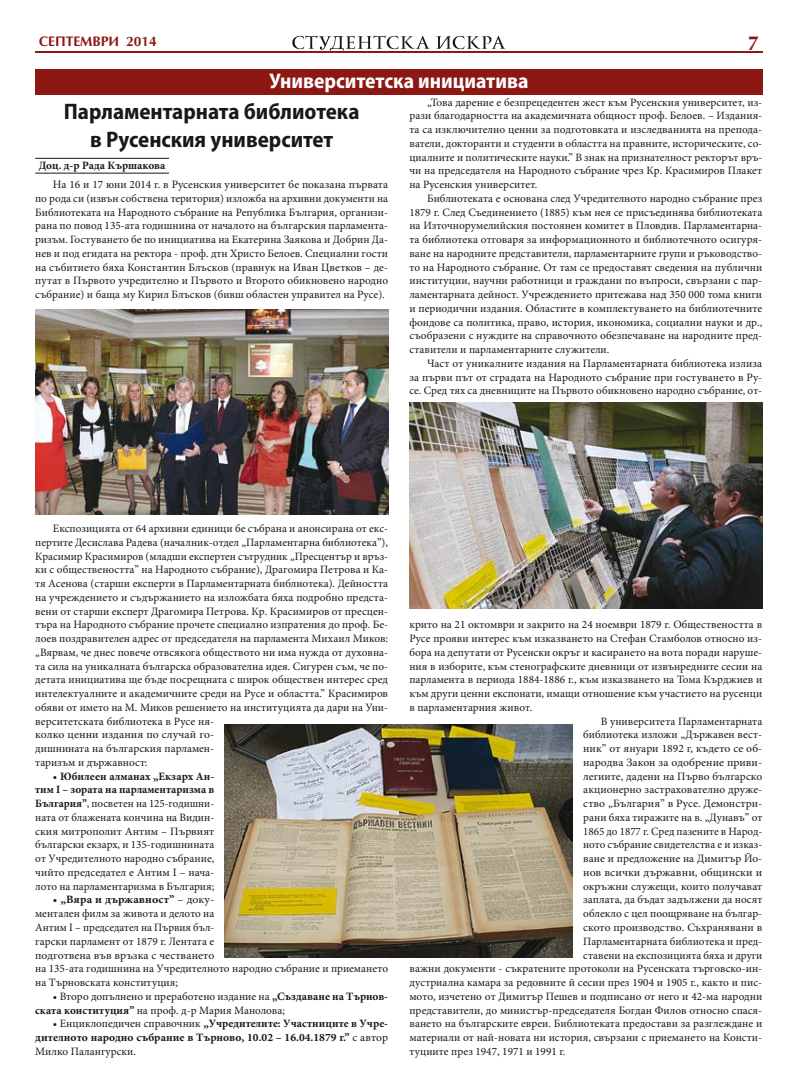
<style>
.page{position:relative;width:798px;height:1092px;background:#fff}
.page>*{position:absolute;margin:0;border:0;box-sizing:border-box;transform-origin:0 0}
.t1{font:700 semi-condensed 22.5px/27.5px "Myriad Pro";color:#1a171c;text-align:center}
.t2{font:700 semi-condensed 21.25px "Myriad Pro";color:#fff}
.t3{font:700 20px "AG Optima Cyr";color:#8c1713}
.t4{font:700 13.75px "AG Optima Cyr";color:#8c1713}
.t5{font:11.25px/13.8px "Minion Pro";color:#1a171c;text-align:justify}
.t6{font:11.25px/13.8px "Minion Pro";color:#1a171c;scale:1.05 1}
.t7{font:700 11.25px/13.8px "Minion Pro";color:#1a171c;text-align:justify}
.s1{font-weight:700}
.s2{font-weight:400}
</style>
<div class="page">
<svg style="left:436px;top:36px;width:69px;height:13px"></svg>
<svg style="left:292px;top:35px;width:138px;height:17px"></svg>
<hr style="left:35px;top:52px;width:727px;height:1px;background:#8c1713">
<div style="left:35px;top:69px;width:727px;height:26px;background:#8c1713"></div>
<hr style="left:35px;top:158px;width:134px;height:1px;background:#1a171c">
<hr style="left:35px;top:173px;width:134px;height:1px;background:#1a171c">
<img style="left:35px;top:309px;width:353px;height:205px">
<img style="left:409px;top:402px;width:353px;height:206px">
<img style="left:225px;top:724px;width:347px;height:233px">
<p class="t4" style="left:39px;top:34px;width:119px">СЕПТЕМВРИ 2014</p>
<h3 class="t3" style="left:747px;top:32px;width:13px">7</h3>
<h2 class="t2" style="left:269px;top:67px;width:260px">Университетска инициатива</h2>
<h1 class="t1" style="left:64px;top:97px;width:297px">Парламентарната библиотека в Русенския университет</h1>
<p class="t7" style="left:39px;top:159px;width:128px">Доц. д-р Рада Кършакова</p>
<p class="t5" style="left:35px;top:178px;width:354px;text-indent:18px">На 16 и 17 юни 2014 г. в Русенския университет бе показана първата по рода си (извън собствена територия) изложба на архивни документи на Библиотеката на Народното събрание на Република България, организи&shy;рана по повод 135-ата годишнина от началото на българския парламента&shy;ризъм. Гостуването бе по инициатива на Екатерина Заякова и Добрин Да&shy;нев и под егидата на ректора - проф. дтн Христо Белоев. Специални гости на събитието бяха Константин Блъсков (правнук на Иван Цветков – де&shy;путат в Първото учредително и Първото и Второто обикновенo народнo събраниe) и баща му Кирил Блъсков (бивш областен управител на Русе).</p>
<p class="t5" style="left:409px;top:95px;width:354px;text-indent:18px">„Това дарение е безпрецедентен жест към Русенския университет, из&shy;рази благодарността на академичната общност проф. Белоев. – Издания&shy;та са изключително ценни за подготовката и изследванията на препода&shy;ватели, докторанти и студенти в областта на правните, историческите, со&shy;циалните и политическите науки.” В знак на признателност ректорът връ&shy;чи на председателя на Народното събрание чрез Кр. Красимиров Плакет на Русенския университет.</p>
<p class="t5" style="left:409px;top:191px;width:354px;text-indent:18px">Библиотеката е основана след Учредителното народно събрание през 1879 г. След Съединението (1885) към нея се присъединява библиотеката на Източнорумелийския постоянен комитет в Пловдив. Парламентарна&shy;та библиотека отговаря за информационното и библиотечното осигуря&shy;ване на народните представители, парламентарните групи и ръководство&shy;то на Народното събрание. От там се предоставят сведения на публични институции, научни работници и граждани по въпроси, свързани с пар&shy;ламентарната дейност. Учреждението притежава над 350 000 тома книги и периодични издания. Областите в комплектуването на библиотечните фондове са политика, право, история, икономика, социални науки и др., съобразени с нуждите на справочното обезпечаване на народните пред&shy;ставители и парламентарните служители.</p>
<p class="t5" style="left:409px;top:356px;width:354px;text-indent:18px">Част от уникалните издания на Парламентарната библиотека излиза за първи път от сградата на Народното събрание при гостуването в Ру&shy;се. Сред тях са дневниците на Първото обикновено народно събрание, от-</p>
<p class="t5" style="left:35px;top:521px;width:354px;text-align:left;text-indent:18px">Експозицията от 64 архивни единици бе събрана и анонсирана от екс&shy;пертите Десислава Радева (началник-отдел „Парламентарна библиотека”), Красимир Красимиров (младши експертен сътрудник „Пресцентър и връз&shy;ки с обществеността” на Народното събрание), Драгомира Петрова и Ка&shy;тя Асенова (старши експерти в Парламентарната библиотека). Дейността на учреждението и съдържанието на изложбата бяха подробно предста&shy;вени от старши експерт Драгомира Петрова. Кр. Красимиров от пресцен&shy;търа на Народното събрание прочете специално изпратения до проф. Бе&shy;лоев поздравителен адрес от председателя на парламента Михаил Миков: „Вярвам, че днес повече отвсякога обществото ни има нужда от духовна&shy;та сила на уникалната българска образователна идея. Сигурен съм, че по&shy;детата инициатива ще бъде посрещната с широк обществен интерес сред интелектуалните и академичните среди на Русе и областта.” Красимиров обяви от името на М. Миков решението на институцията да дари на Уни&shy;верситетската библиотека в Русе ня-<br>колко ценни издания по случай го-<br>дишнината на българския парламен-<br>таризъм и държавност:</p>
<p class="t5" style="left:35px;top:769px;width:180px;text-indent:18px">• <span class="s1">Юбилеен алманах „Екзарх Ан&shy;тим I – зората на парламентаризма в България”</span>, посветен на 125-годишни&shy;ната от блажената кончина на Видин&shy;ския митрополит Антим – Първият български екзарх, и 135-годишнината от Учредителното народно събрание, чийто председател е Антим I – нача&shy;лото на парламентаризма в България;</p>
<p class="t6" style="left:35px;top:893px;width:337px;text-indent:18px">• <span class="s1">„Вяра и държавност”</span> – доку-<br>ментален филм за живота и делото на<br>Антим I – председател на Първия бъл-<br>гарски парламент от 1879 г. Лентата е<br>подготвена във връзка с честването<br>на 135-ата годишнина на Учредителното народно събрание и приемането на Търновската конституция;</p>
<p class="t5" style="left:35px;top:989px;width:354px;text-indent:18px">• Второ допълнено и преработено издание на <span class="s1">„Създаване на Търнов&shy;ската конституция”</span> на проф. д-р Мария Манолова;</p>
<p class="t7" style="left:35px;top:1016px;width:354px;text-indent:18px"><span class="s2">• Енциклопедичен справочник</span> „Учредителите: Участниците в Учре&shy;дителното народно събрание в Търново, 10.02 – 16.04.1879 г.” <span class="s2">с автор Милко Палангурски.</span></p>
<p class="t5" style="left:409px;top:618px;width:354px">крито на 21 октомври и закрито на 24 ноември 1879 г. Обществеността в</p>
<p class="t5" style="left:409px;top:631px;width:354px">Русе прояви интерес към изказването на Стефан Стамболов относно из-</p>
<p class="t5" style="left:409px;top:645px;width:354px">бора на депутати от Русeнски окръг и касирането на вота поради наруше-</p>
<p class="t5" style="left:409px;top:659px;width:354px">ния в изборите, към стенографските дневници от извънредните сесии на</p>
<p class="t5" style="left:409px;top:673px;width:354px">парламента в периода 1884-1886 г., към изказването на Тома Кърджиев и</p>
<p class="t5" style="left:409px;top:686px;width:354px">към други ценни експонати, имащи отношение към участието на русенци</p>
<p class="t5" style="left:409px;top:700px;width:124px">в парламентарния живот.</p>
<p class="t5" style="left:600px;top:714px;width:163px">В университета Парламентарната</p>
<p class="t5" style="left:583px;top:728px;width:180px">библиотека изложи „Държавен вест-</p>
<p class="t5" style="left:583px;top:741px;width:180px">ник” от януари 1892 г, където се об-</p>
<p class="t5" style="left:583px;top:755px;width:180px">народва Закон за одобрение приви-</p>
<p class="t5" style="left:583px;top:769px;width:180px">легиите, дадени на Първо българско</p>
<p class="t5" style="left:583px;top:783px;width:180px">акционерно застрахователно друже-</p>
<p class="t5" style="left:583px;top:796px;width:180px">ство „България” в Русе. Демонстри-</p>
<p class="t5" style="left:583px;top:810px;width:181px">рани бяха тиражите на в. „Дунавъ” от</p>
<p class="t5" style="left:583px;top:824px;width:180px">1865 до 1877 г. Сред пазените в Народ-</p>
<p class="t5" style="left:583px;top:838px;width:180px">ното събрание свидетелства е и изказ-</p>
<p class="t5" style="left:583px;top:851px;width:180px">ване и предложение на Димитър Йо-</p>
<p class="t6" style="left:583px;top:865px;width:172px">нов всички държавни, общински и</p>
<p class="t5" style="left:583px;top:879px;width:180px">окръжни служещи, които получават</p>
<p class="t5" style="left:583px;top:893px;width:180px">заплата, да бъдат задължени да носят</p>
<p class="t5" style="left:583px;top:906px;width:180px">облекло с цел поощряване на българ-</p>
<p class="t5" style="left:583px;top:920px;width:180px">ското производство. Съхранявани в</p>
<p class="t5" style="left:583px;top:934px;width:180px">Парламентарната библиотека и пред-</p>
<p class="t5" style="left:583px;top:948px;width:181px">ставени на експозицията бяха и други</p>
<p class="t5" style="left:409px;top:961px;width:354px">важни документи - съкратените протоколи на Русенската търговско-ин-</p>
<p class="t5" style="left:409px;top:975px;width:354px">дустриална камара за редовните й сесии през 1904 и 1905 г., както и пис-</p>
<p class="t5" style="left:409px;top:989px;width:354px">мото, изчетено от Димитър Пешев и подписано от него и 42-ма народни</p>
<p class="t5" style="left:409px;top:1003px;width:354px">представители, до министър-председателя Богдан Филов относно спася-</p>
<p class="t5" style="left:409px;top:1016px;width:354px">ването на българските евреи. Библиотеката предостави за разглеждане и</p>
<p class="t5" style="left:409px;top:1030px;width:354px">материали от най-новата ни история, свързани с приемането на Консти-</p>
<p class="t5" style="left:409px;top:1044px;width:157px">туциите през 1947, 1971 и 1991 г.</p>
</div>
